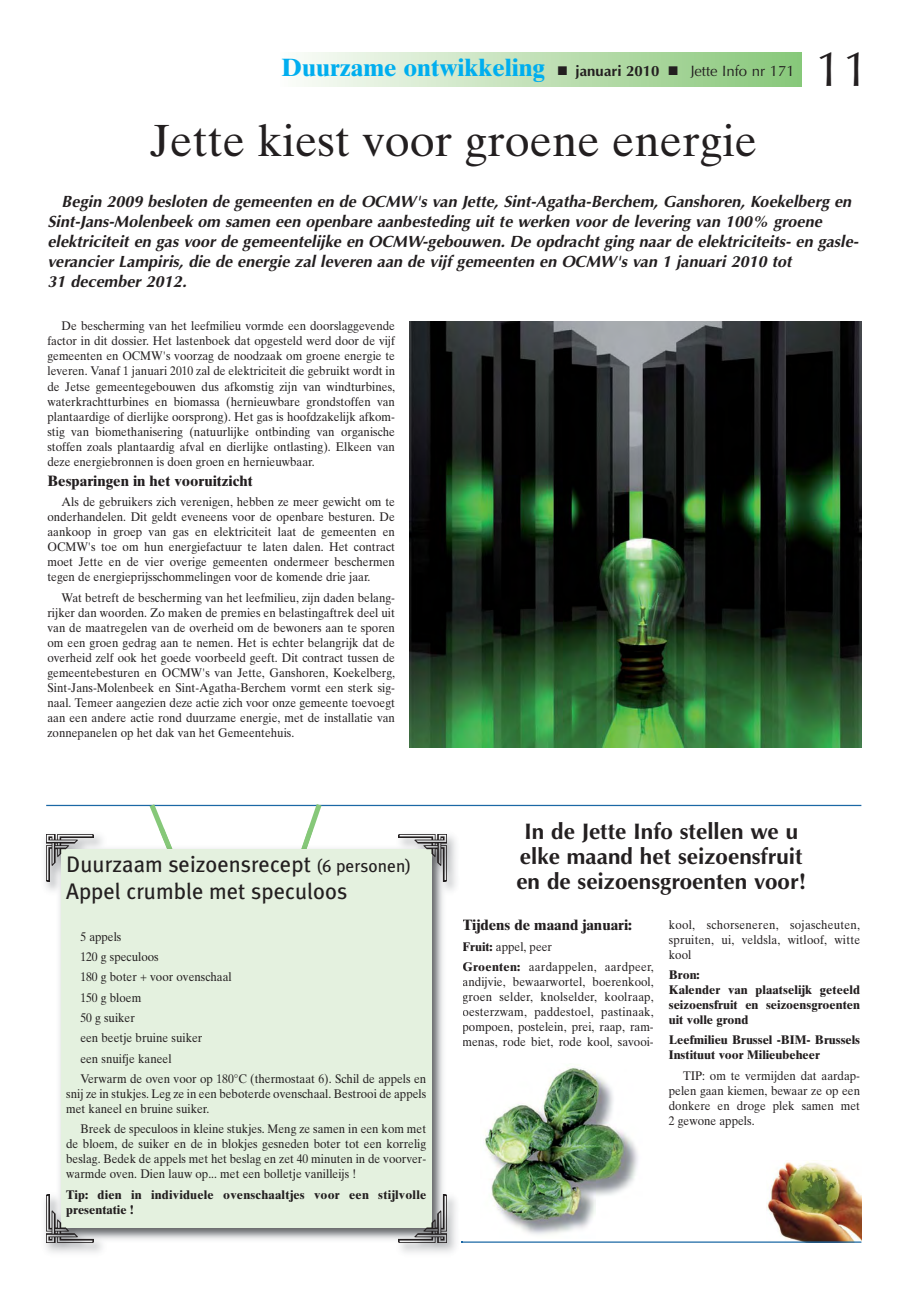
<style>
.page{position:relative;width:921px;height:1294px;background:#fff}
.page>*{position:absolute;margin:0;border:0;box-sizing:border-box;transform-origin:0 0}
.t1{font:49.25px "Optima";color:#231f20}
.t2{font:45px "Times Ten";color:#231f20}
.t3{font:700 25px "Times Ten";color:#00aeef}
.t4{font:700 22.5px/25px "Optima";color:#231f20;text-align:center}
.t5{font:22.5px/27px "Meta Plus";color:#231f20}
.t6{font:italic 700 16.25px/20px "Optima";color:#231f20}
.t7{font:700 15px "Times Ten";color:#231f20}
.t8{font:12.5px/15px "Times Ten";color:#231f20;text-align:justify;scale:.93 1}
.t9{font:700 12.5px/15px "Times Ten";color:#231f20}
.t10{font:700 12.5px/15px "Times Ten";letter-spacing:.02em;color:#231f20}
.t11{font:12.5px/20.4px "Times Ten";letter-spacing:.02em;color:#231f20;scale:.93 1}
.s1{color:#231f20}
.s2{font-family:"Optima";font-size:15px;color:#231f20}
.s3{font-family:"Optima";font-weight:400;font-size:15px;color:#231f20}
.s4{font-size:17.5px}
.s5{font-weight:700}
</style>
<div class="page">
<div style="left:280px;top:53px;width:521px;height:34px;background:linear-gradient(to right,#fbfcf8,#87c778)"></div>
<img style="left:766px;top:1161px;width:95px;height:80px">
<img style="left:484px;top:1067px;width:154px;height:168px">
<hr style="left:46px;top:805px;width:815px;height:1px;background:#1b68a5">
<hr style="left:461px;top:1241px;width:400px;height:1px;background:#1b68a5">
<svg style="left:145px;top:804px;width:40px;height:24px"></svg>
<svg style="left:292px;top:804px;width:33px;height:24px"></svg>
<img style="left:45px;top:828px;width:417px;height:425px">
<img style="left:461px;top:918px;width:1px;height:304px">
<img style="left:461px;top:828px;width:1px;height:78px">
<img style="left:159px;top:828px;width:21px;height:21px">
<img style="left:296px;top:828px;width:18px;height:21px">
<div style="left:61px;top:849px;width:370px;height:378px;background:#e4f1df"></div>
<img style="left:46px;top:834px;width:48px;height:47px">
<img style="left:399px;top:834px;width:47px;height:47px">
<img style="left:431px;top:881px;width:15px;height:313px">
<img style="left:399px;top:1194px;width:47px;height:48px">
<img style="left:46px;top:1194px;width:48px;height:48px">
<img style="left:46px;top:881px;width:15px;height:313px">
<img style="left:410px;top:322px;width:451px;height:425px">
<h3 class="t3" style="left:281px;top:58px;width:515px">Duurzame ontwikkeling <span class="s1">■</span> <span class="s2">januari 2010</span> <span class="s1">■</span> <span class="s3">Jette Info nr 171</span></h3>
<h1 class="t1" style="left:815px;top:49px;width:56px">11</h1>
<h2 class="t2" style="left:150px;top:124px;width:608px">Jette kiest voor groene energie</h2>
<p class="t6" style="left:47px;top:193px;width:815px;text-indent:14px">Begin 2009 besloten de gemeenten en de OCMW's van Jette, Sint-Agatha-Berchem, Ganshoren, Koekelberg en Sint-Jans-Molenbeek om samen een openbare aanbesteding uit te werken voor de levering van 100% groene elektriciteit en gas voor de gemeentelijke en OCMW-gebouwen. De opdracht ging naar de elektriciteits- en gasle&shy;verancier Lampiris, die de energie zal leveren aan de vijf gemeenten en OCMW's van 1 januari 2010 tot<br>31 december 2012.</p>
<p class="t8" style="left:47px;top:320px;width:375px;text-indent:14px">De bescherming van het leefmilieu vormde een doorslaggevende factor in dit dossier. Het lastenboek dat opgesteld werd door de vijf gemeenten en OCMW's voorzag de noodzaak om groene energie te leveren. Vanaf 1 januari 2010 zal de elektriciteit die gebruikt wordt in de Jetse gemeentegebouwen dus afkomstig zijn van windturbines, waterkrachtturbines en biomassa (hernieuwbare grondstoffen van plantaardige of dierlijke oorsprong). Het gas is hoofdzakelijk afkom&shy;stig van biomethanisering (natuurlijke ontbinding van organische stoffen zoals plantaardig afval en dierlijke ontlasting). Elkeen van deze energiebronnen is doen groen en hernieuwbaar.</p>
<p class="t7" style="left:47px;top:475px;width:207px">Besparingen in het vooruitzicht</p>
<p class="t8" style="left:47px;top:495px;width:375px;text-indent:14px">Als de gebruikers zich verenigen, hebben ze meer gewicht om te onderhandelen. Dit geldt eveneens voor de openbare besturen. De aankoop in groep van gas en elektriciteit laat de gemeenten en OCMW's toe om hun energiefactuur te laten dalen. Het contract moet Jette en de vier overige gemeenten ondermeer beschermen tegen de energieprijsschommelingen voor de komende drie jaar.</p>
<p class="t8" style="left:47px;top:591px;width:375px;text-indent:14px">Wat betreft de bescherming van het leefmilieu, zijn daden belang&shy;rijker dan woorden. Zo maken de premies en belastingaftrek deel uit van de maatregelen van de overheid om de bewoners aan te sporen om een groen gedrag aan te nemen. Het is echter belangrijk dat de overheid zelf ook het goede voorbeeld geeft. Dit contract tussen de gemeentebesturen en OCMW's van Jette, Ganshoren, Koekelberg, Sint-Jans-Molenbeek en Sint-Agatha-Berchem vormt een sterk sig&shy;naal. Temeer aangezien deze actie zich voor onze gemeente toevoegt aan een andere actie rond duurzame energie, met de installatie van zonnepanelen op het dak van het Gemeentehuis.</p>
<h3 class="t5" style="left:66px;top:851px;width:346px">Duurzaam seizoensrecept <span class="s4">(6 personen)<br></span>Appel crumble met speculoos</h3>
<p class="t8" style="left:80px;top:927px;width:373px;line-height:20.2px;text-align:left">5 appels<br>120 g speculoos<br>180 g boter + voor ovenschaal<br>150 g bloem<br>50 g suiker<br>een beetje bruine suiker<br>een snuifje kaneel<br>Verwarm de oven voor op 180°C (thermostaat 6). Schil de appels en</p>
<p class="t8" style="left:66px;top:1087px;width:389px">snij ze in stukjes. Leg ze in een beboterde ovenschaal. Bestrooi de appels met kaneel en bruine suiker.</p>
<p class="t8" style="left:66px;top:1122px;width:389px;text-indent:14px">Breek de speculoos in kleine stukjes. Meng ze samen in een kom met de bloem, de suiker en de in blokjes gesneden boter tot een korrelig beslag. Bedek de appels met het beslag en zet 40 minuten in de voorver&shy;warmde oven. Dien lauw op... met een bolletje vanilleijs !</p>
<p class="t10" style="left:66px;top:1188px;width:361px">Tip: dien in individuele ovenschaaltjes voor een stijlvolle presentatie !</p>
<h3 class="t4" style="left:516px;top:820px;width:291px">In de Jette Info stellen we u elke maand het seizoensfruit en de seizoensgroenten voor!</h3>
<p class="t7" style="left:462px;top:919px;width:171px">Tijdens de maand januari:</p>
<p class="t11" style="left:462px;top:937px;width:207px"><span class="s5">Fruit:</span> appel, peer<br><span class="s5">Groenten:</span> aardappelen, aardpeer,</p>
<p class="t8" style="left:462px;top:975px;width:207px">andijvie, bewaarwortel, boerenkool, groen selder, knolselder, koolraap, oesterzwam, paddestoel, pastinaak, pompoen, postelein, prei, raap, ram&shy;menas, rode biet, rode kool, savooi-</p>
<p class="t8" style="left:669px;top:918px;width:207px">kool, schorseneren, sojascheuten, spruiten, ui, veldsla, witloof, witte kool</p>
<p class="t9" style="left:669px;top:968px;width:193px">Bron:<br>Kalender van plaatselijk geteeld seizoensfruit en seizoensgroenten uit volle grond</p>
<p class="t9" style="left:669px;top:1033px;width:193px">Leefmilieu Brussel -BIM- Brussels<br>Instituut voor Milieubeheer</p>
<p class="t8" style="left:669px;top:1069px;width:207px;text-indent:14px">TIP: om te vermijden dat aardap&shy;pelen gaan kiemen, bewaar ze op een donkere en droge plek samen met 2 gewone appels.</p>
</div>
